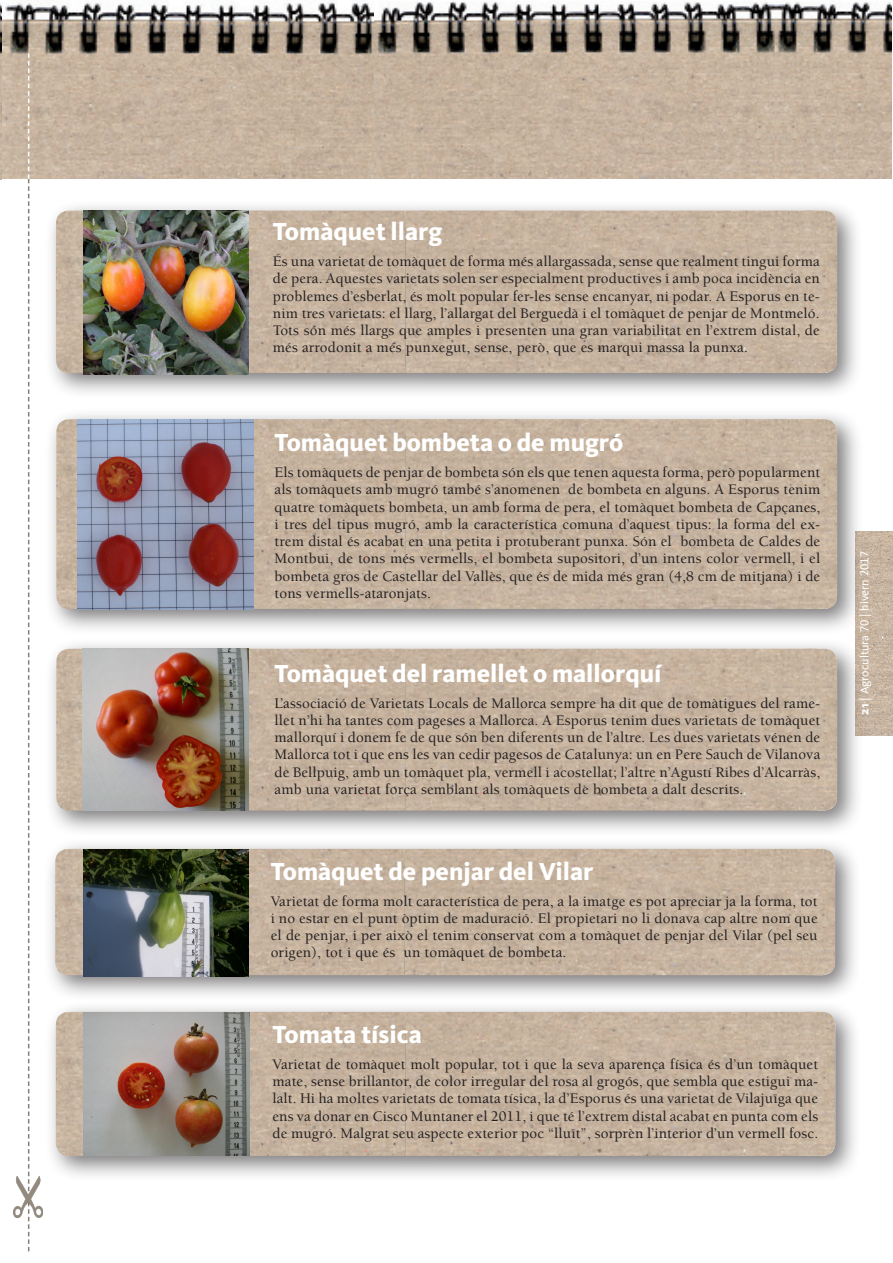
<style>
.page{position:relative;width:893px;height:1263px;background:#fff}
.page>*{position:absolute;margin:0;border:0;box-sizing:border-box;transform-origin:0 0}
.Text_base{font:800 25.5px "Kievit OT";color:#fff}
.Text_base-2{font:500 15px/17.2px "Berkeley";letter-spacing:.01em;color:#231f20;text-align:justify}
.t1{font:12.75px "Kievit OT";color:#fff}
.t2{font:12px "Kievit OT";color:#fff}
.s1{font-weight:700;font-size:12.75px}
</style>
<div class="page">
<img style="left:2px;top:1px;width:774px;height:178px">
<img style="left:776px;top:2px;width:116px;height:177px">
<svg style="left:28px;top:53px;width:1px;height:1198px"></svg>
<img style="left:14px;top:1177px;width:29px;height:40px">
<img style="left:855px;top:531px;width:38px;height:205px">
<div style="left:45px;top:407px;width:818px;height:228px;background:#231f20;opacity:.6"></div>
<img style="left:56px;top:419px;width:751px;height:190px">
<img style="left:807px;top:419px;width:30px;height:190px">
<div style="left:45px;top:637px;width:818px;height:200px;background:#231f20;opacity:.6"></div>
<img style="left:56px;top:649px;width:751px;height:161px">
<img style="left:807px;top:649px;width:30px;height:161px">
<div style="left:45px;top:1000px;width:817px;height:182px;background:#231f20;opacity:.6"></div>
<img style="left:56px;top:1012px;width:750px;height:144px">
<img style="left:806px;top:1012px;width:29px;height:144px">
<div style="left:45px;top:199px;width:818px;height:200px;background:#231f20;opacity:.6"></div>
<img style="left:56px;top:211px;width:750px;height:162px">
<img style="left:806px;top:211px;width:31px;height:162px">
<div style="left:44px;top:837px;width:817px;height:164px;background:#231f20;opacity:.6"></div>
<img style="left:55px;top:849px;width:750px;height:126px">
<img style="left:805px;top:849px;width:30px;height:126px">
<img style="left:0;top:3px;width:2px;height:176px">
<img style="left:77px;top:420px;width:176px;height:189px">
<img style="left:84px;top:1012px;width:165px;height:143px">
<img style="left:83px;top:849px;width:165px;height:127px">
<img style="left:83px;top:649px;width:165px;height:162px">
<img style="left:83px;top:211px;width:166px;height:164px">
<p class="Text_base" style="left:273px;top:216px;width:171px">Tomàquet llarg</p>
<p class="Text_base-2" style="left:273px;top:253px;width:548px">És una varietat de tomàquet de forma més allargassada, sense que realment tingui forma de pera. Aquestes varietats solen ser especialment productives i amb poca incidència en problemes d’esberlat, és molt popular fer-les sense encanyar, ni podar. A Esporus en te&shy;nim tres varietats: el llarg, l’allargat del Berguedà i el tomàquet de penjar de Montmeló.<br>Tots són més llargs que amples i presenten una gran variabilitat en l’extrem distal, de més arrodonit a més punxegut, sense, però, que es marqui massa la punxa.</p>
<p class="Text_base" style="left:275px;top:427px;width:350px">Tomàquet bombeta o de mugró</p>
<p class="Text_base-2" style="left:275px;top:464px;width:547px">Els tomàquets de penjar de bombeta són els que tenen aquesta forma, però popularment als tomàquets amb mugró també s’anomenen de bombeta en alguns. A Esporus tenim quatre tomàquets bombeta, un amb forma de pera, el tomàquet bombeta de Capçanes, i tres del tipus mugró, amb la característica comuna d’aquest tipus: la forma del ex&shy;trem distal és acabat en una petita i protuberant punxa. Són el bombeta de Caldes de Montbui, de tons més vermells, el bombeta supositori, d’un intens color vermell, i el bombeta gros de Castellar del Vallès, que és de mida més gran (4,8 cm de mitjana) i de tons vermells-ataronjats.</p>
<p class="Text_base" style="left:275px;top:658px;width:388px">Tomàquet del ramellet o mallorquí</p>
<p class="Text_base-2" style="left:275px;top:694px;width:547px">L’associació de Varietats Locals de Mallorca sempre ha dit que de tomàtigues del rame&shy;llet n’hi ha tantes com pageses a Mallorca. A Esporus tenim dues varietats de tomàquet mallorquí i donem fe de que són ben diferents un de l’altre. Les dues varietats vénen de Mallorca tot i que ens les van cedir pagesos de Catalunya: un en Pere Sauch de Vilanova de Bellpuig, amb un tomàquet pla, vermell i acostellat; l’altre n’Agustí Ribes d’Alcarràs, amb una varietat força semblant als tomàquets de bombeta a dalt descrits.</p>
<p class="Text_base" style="left:271px;top:856px;width:324px">Tomàquet de penjar del Vilar</p>
<p class="Text_base-2" style="left:271px;top:893px;width:548px">Varietat de forma molt característica de pera, a la imatge es pot apreciar ja la forma, tot i no estar en el punt òptim de maduració. El propietari no li donava cap altre nom que el de penjar, i per això el tenim conservat com a tomàquet de penjar del Vilar (pel seu origen), tot i que és un tomàquet de bombeta.</p>
<p class="Text_base" style="left:272px;top:1019px;width:151px">Tomata tísica</p>
<p class="Text_base-2" style="left:272px;top:1056px;width:547px">Varietat de tomàquet molt popular, tot i que la seva aparença física és d’un tomàquet mate, sense brillantor, de color irregular del rosa al grogós, que sembla que estigui ma&shy;lalt. Hi ha moltes varietats de tomata tísica, la d’Esporus és una varietat de Vilajuïga que ens va donar en Cisco Muntaner el 2011, i que té l’extrem distal acabat en punta com els de mugró. Malgrat seu aspecte exterior poc “lluït”, sorprèn l’interior d’un vermell fosc.</p>
<p class="t2" style="left:857px;top:715px;width:165px;rotate:-90deg"><span class="s1">21</span> Agrocultura 70 | hivern 2017</p>
<p class="t1" style="left:857px;top:702px;width:5px;rotate:-90deg">|</p>
</div>
